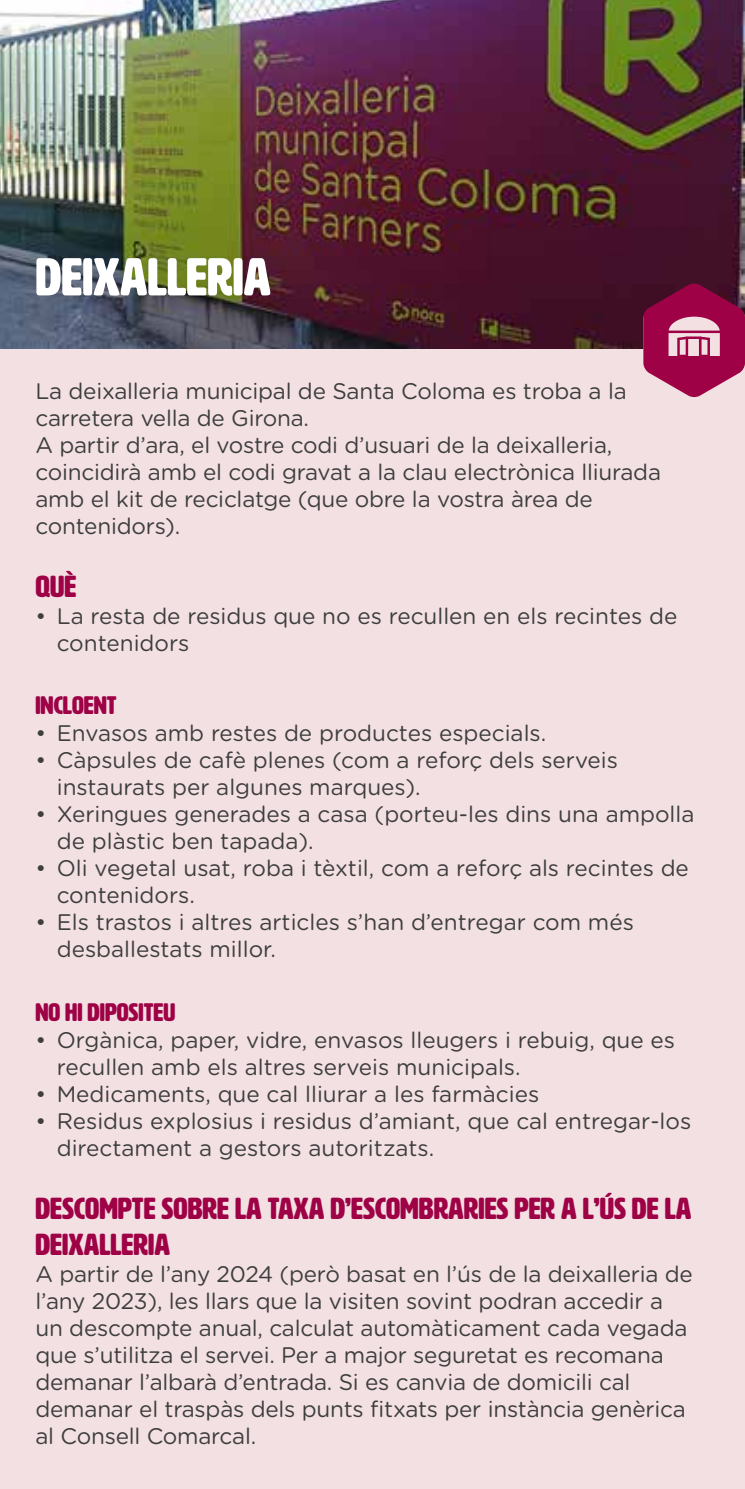
<style>
.page{position:relative;width:745px;height:1489px;background:#fff}
.page>*{position:absolute;margin:0;border:0;box-sizing:border-box;transform-origin:0 0}
.t1{font:52.5px "HWT Artz";color:#fff}
.t2{font:30px/36px "HWT Artz";color:#9e0145}
.t3{font:25px "HWT Artz";color:#9e0145}
.t4{font:22.5px/27px "Gotham Rounded";letter-spacing:-.01em;color:#3e3e3f}
</style>
<div class="page">
<div style="left:0;top:348px;width:744px;height:1140px;background:#f3e0e2"></div>
<img style="left:0;top:0;width:744px;height:348px">
<svg style="left:643px;top:283px;width:101px;height:115px;background:#a83a68"></svg>
<h1 class="t1" style="left:35px;top:249px;width:237px">DEIXALLERIA</h1>
<p class="t4" style="left:35px;top:376px;width:626px">La deixalleria municipal de Santa Coloma es troba a la carretera vella de Girona.<br>A partir d’ara, el vostre codi d’usuari de la deixalleria, coincidirà amb el codi gravat a la clau electrònica lliurada amb el kit de reciclatge (que obre la vostra àrea de contenidors).</p>
<h2 class="t2" style="left:35px;top:569px;width:42px">QUÈ</h2>
<p class="t4" style="left:57px;top:601px;width:621px;text-indent:-21px">• La resta de residus que no es recullen en els recintes de contenidors</p>
<p class="t3" style="left:35px;top:692px;width:83px">INCLOENT</p>
<p class="t4" style="left:35px;top:718px;width:512px">• Envasos amb restes de productes especials.</p>
<p class="t4" style="left:57px;top:745px;width:562px;text-indent:-21px">• Càpsules de cafè plenes (com a reforç dels serveis instaurats per algunes marques).</p>
<p class="t4" style="left:57px;top:799px;width:639px;text-indent:-21px">• Xeringues generades a casa (porteu-les dins una ampolla de plàstic ben tapada).</p>
<p class="t4" style="left:57px;top:853px;width:633px;text-indent:-21px">• Oli vegetal usat, roba i tèxtil, com a reforç als recintes de contenidors.</p>
<p class="t4" style="left:57px;top:907px;width:578px;text-indent:-21px">• Els trastos i altres articles s’han d’entregar com més desballestats millor.</p>
<p class="t3" style="left:35px;top:998px;width:141px">NO HI DIPOSITEU</p>
<p class="t4" style="left:57px;top:1024px;width:619px;text-indent:-21px">• Orgànica, paper, vidre, envasos lleugers i rebuig, que es recullen amb els altres serveis municipals.</p>
<p class="t4" style="left:35px;top:1078px;width:505px">• Medicaments, que cal lliurar a les farmàcies</p>
<p class="t4" style="left:57px;top:1105px;width:635px;text-indent:-21px">• Residus explosius i residus d’amiant, que cal entregar-los directament a gestors autoritzats.</p>
<h2 class="t2" style="left:35px;top:1190px;width:657px">DESCOMPTE SOBRE LA TAXA D’ESCOMBRARIES PER A L’ÚS DE LA<br>DEIXALLERIA</h2>
<p class="t4" style="left:35px;top:1258px;width:658px">A partir de l’any 2024 (però basat en l’ús de la deixalleria de l’any 2023), les llars que la visiten sovint podran accedir a un descompte anual, calculat automàticament cada vegada que s’utilitza el servei. Per a major seguretat es recomana demanar l’albarà d’entrada. Si es canvia de domicili cal demanar el traspàs dels punts fitxats per instància genèrica al Consell Comarcal.</p>
</div>
